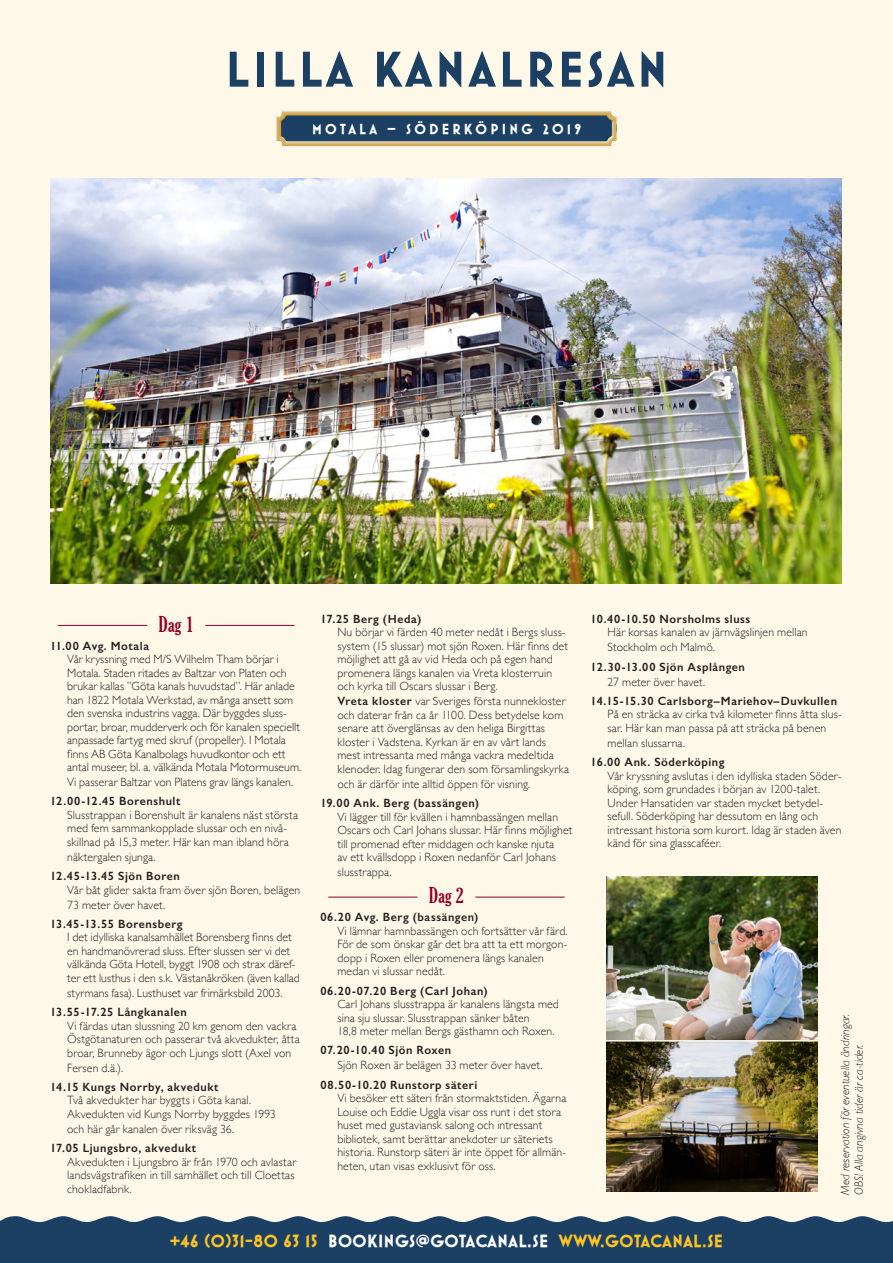
<style>
.page{position:relative;width:893px;height:1263px;background:#fff}
.page>*{position:absolute;margin:0;border:0;box-sizing:border-box;transform-origin:0 0}
.t1{font:700 51px "Mostra One";letter-spacing:.07em;color:#1b4064}
.t2{font:extra-condensed 21px "Gloucester";letter-spacing:.01em;color:#91012a}
.brödtext_stor{font:700 18px "Mostra One";letter-spacing:.03em;color:#fec422}
.t3{font:700 14.85px "Mostra One";letter-spacing:.22em;color:#fff}
.Styckeformat_1{font:300 12px/13.5px "Gill Sans";letter-spacing:.01em;color:#231f20}
.Styckeformat_1-2{font:600 12px "Gill Sans";letter-spacing:.05em;color:#231f20}
.Styckeformat_1-3{font:italic 300 12px/13.5px "Gill Sans";letter-spacing:.005em;color:#231f20}
.s1{font-weight:600}
.s2{color:#fff}
</style>
<div class="page">
<div style="left:0;top:0;width:893px;height:1252px;background:#fef8e8"></div>
<svg style="left:0;top:1216px;width:893px;height:47px;background:#2a4c6c"></svg>
<hr style="left:58px;top:625px;width:89px;height:1px;background:#91012a">
<hr style="left:205px;top:625px;width:89px;height:1px;background:#91012a">
<hr style="left:328px;top:897px;width:90px;height:1px;background:#91012a">
<hr style="left:475px;top:897px;width:90px;height:1px;background:#91012a">
<img style="left:50px;top:179px;width:792px;height:405px">
<div style="left:274px;top:110px;width:343px;height:38px;background:#fec422;opacity:.75"></div>
<img style="left:606px;top:1042px;width:212px;height:149px">
<img style="left:606px;top:877px;width:212px;height:163px">
<p class="t1" style="left:226px;top:40px;width:443px">LILLA KANALRESAN</p>
<p class="t3" style="left:312px;top:121px;width:271px">MOTALA – SÖDERKÖPING 2019</p>
<p class="t2" style="left:159px;top:612px;width:36px">Dag 1</p>
<p class="Styckeformat_1-2" style="left:50px;top:638px;width:100px">11.00 Avg. Motala</p>
<p class="Styckeformat_1" style="left:67px;top:652px;width:236px">Vår kryssning med M/S Wilhelm Tham börjar i Motala. Staden ritades av Baltzar von Platen och brukar kallas ”Göta kanals huvudstad”. Här anlade han 1822 Motala Werkstad, av många ansett som den svenska industrins vagga. Där byggdes sluss&shy;portar, broar, mudderverk och för kanalen speciellt anpassade fartyg med skruf (propeller). I Motala finns AB Göta Kanalbolags huvudkontor och ett antal museer, bl. a. välkända Motala Motormuseum.</p>
<p class="Styckeformat_1" style="left:67px;top:775px;width:228px">Vi passerar Baltzar von Platens grav längs kanalen.</p>
<p class="Styckeformat_1-2" style="left:50px;top:794px;width:132px">12.00-12.45 Borenshult</p>
<p class="Styckeformat_1" style="left:67px;top:807px;width:232px">Slusstrappan i Borenshult är kanalens näst största med fem sammankopplade slussar och en nivå&shy;skillnad på 15,3 meter. Här kan man ibland höra</p>
<p class="Styckeformat_1" style="left:67px;top:849px;width:90px">näktergalen sjunga.</p>
<p class="Styckeformat_1-2" style="left:50px;top:869px;width:131px">12.45-13.45 Sjön Boren</p>
<p class="Styckeformat_1" style="left:67px;top:881px;width:235px;line-height:15px">Vår båt glider sakta fram över sjön Boren, belägen<br>73 meter över havet.</p>
<p class="Styckeformat_1-2" style="left:50px;top:916px;width:134px">13.45-13.55 Borensberg</p>
<p class="Styckeformat_1" style="left:67px;top:930px;width:234px">I det idylliska kanalsamhället Borensberg finns det en handmanövrerad sluss. Efter slussen ser vi det välkända Göta Hotell, byggt 1908 och strax däref&shy;ter ett lusthus i den s.k. Västanåkröken (även kallad</p>
<p class="Styckeformat_1" style="left:67px;top:985px;width:217px">styrmans fasa). Lusthuset var frimärksbild 2003.</p>
<p class="Styckeformat_1-2" style="left:50px;top:1005px;width:138px">13.55-17.25 Långkanalen</p>
<p class="Styckeformat_1" style="left:67px;top:1018px;width:234px">Vi färdas utan slussning 20 km genom den vackra<br>Östgötanaturen och passerar två akvedukter, åtta broar, Brunneby ägor och Ljungs slott (Axel von</p>
<p class="Styckeformat_1" style="left:67px;top:1060px;width:58px">Fersen d.ä.).</p>
<p class="Styckeformat_1-2" style="left:50px;top:1079px;width:170px">14.15 Kungs Norrby, akvedukt</p>
<p class="Styckeformat_1" style="left:67px;top:1093px;width:210px">Två akvedukter har byggts i Göta kanal.<br>Akvedukten vid Kungs Norrby byggdes 1993</p>
<p class="Styckeformat_1" style="left:67px;top:1121px;width:169px">och här går kanalen över riksväg 36.</p>
<p class="Styckeformat_1-2" style="left:50px;top:1141px;width:147px">17.05 Ljungsbro, akvedukt</p>
<p class="Styckeformat_1" style="left:67px;top:1154px;width:231px">Akvedukten i Ljungsbro är från 1970 och avlastar landsvägstrafiken in till samhället och till Cloettas chokladfabrik.</p>
<p class="Styckeformat_1-2" style="left:320px;top:611px;width:102px">17.25 Berg (Heda)</p>
<p class="Styckeformat_1" style="left:337px;top:625px;width:232px">Nu börjar vi färden 40 meter nedåt i Bergs sluss&shy;system (15 slussar) mot sjön Roxen. Här finns det möjlighet att gå av vid Heda och på egen hand promenera längs kanalen via Vreta klosterruin och kyrka till Oscars slussar i Berg.</p>
<p class="Styckeformat_1" style="left:337px;top:694px;width:233px"><span class="s1">Vreta kloster</span> var Sveriges första nunnekloster och daterar från ca år 1100. Dess betydelse kom senare att överglänsas av den heliga Birgittas kloster i Vadstena. Kyrkan är en av vårt lands mest intressanta med många vackra medeltida klenoder. Idag fungerar den som församlingskyrka</p>
<p class="Styckeformat_1" style="left:337px;top:777px;width:194px">och är därför inte alltid öppen för visning.</p>
<p class="Styckeformat_1-2" style="left:320px;top:796px;width:160px">19.00 Ank. Berg (bassängen)</p>
<p class="Styckeformat_1" style="left:337px;top:809px;width:237px">Vi lägger till för kvällen i hamnbassängen mellan Oscars och Carl Johans slussar. Här finns möjlighet till promenad efter middagen och kanske njuta<br>av ett kvällsdopp i Roxen nedanför Carl Johans</p>
<p class="Styckeformat_1" style="left:337px;top:865px;width:56px">slusstrappa.</p>
<p class="t2" style="left:429px;top:884px;width:36px">Dag 2</p>
<p class="Styckeformat_1-2" style="left:320px;top:910px;width:160px">06.20 Avg. Berg (bassängen)</p>
<p class="Styckeformat_1" style="left:337px;top:923px;width:232px">Vi lämnar hamnbassängen och fortsätter vår färd.<br>För de som önskar går det bra att ta ett morgon&shy;dopp i Roxen eller promenera längs kanalen medan vi slussar nedåt.</p>
<p class="Styckeformat_1-2" style="left:320px;top:983px;width:169px">06.20-07.20 Berg (Carl Johan)</p>
<p class="Styckeformat_1" style="left:337px;top:997px;width:223px">Carl Johans slusstrappa är kanalens längsta med sina sju slussar. Slusstrappan sänker båten<br>18,8 meter mellan Bergs gästhamn och Roxen.</p>
<p class="Styckeformat_1-2" style="left:320px;top:1043px;width:132px">07.20-10.40 Sjön Roxen</p>
<p class="Styckeformat_1" style="left:337px;top:1058px;width:207px">Sjön Roxen är belägen 33 meter över havet.</p>
<p class="Styckeformat_1-2" style="left:320px;top:1077px;width:158px">08.50-10.20 Runstorp säteri</p>
<p class="Styckeformat_1" style="left:337px;top:1091px;width:230px">Vi besöker ett säteri från stormaktstiden. Ägarna Louise och Eddie Uggla visar oss runt i det stora huset med gustaviansk salong och intressant bibliotek, samt berättar anekdoter ur säteriets historia. Runstorp säteri är inte öppet för allmän&shy;heten, utan visas exklusivt för oss.</p>
<p class="Styckeformat_1-2" style="left:591px;top:611px;width:161px">10.40-10.50 Norsholms sluss</p>
<p class="Styckeformat_1" style="left:608px;top:624px;width:202px;line-height:15px">Här korsas kanalen av järnvägslinjen mellan<br>Stockholm och Malmö.</p>
<p class="Styckeformat_1-2" style="left:591px;top:659px;width:156px">12.30-13.00 Sjön Asplången</p>
<p class="Styckeformat_1" style="left:608px;top:674px;width:99px">27 meter över havet.</p>
<p class="Styckeformat_1-2" style="left:591px;top:693px;width:248px">14.15-15.30 Carlsborg–Mariehov–Duvkullen</p>
<p class="Styckeformat_1" style="left:608px;top:707px;width:236px">På en sträcka av cirka två kilometer finns åtta slus&shy;sar. Här kan man passa på att sträcka på benen</p>
<p class="Styckeformat_1" style="left:608px;top:736px;width:79px">mellan slussarna.</p>
<p class="Styckeformat_1-2" style="left:591px;top:755px;width:135px">16.00 Ank. Söderköping</p>
<p class="Styckeformat_1" style="left:608px;top:768px;width:236px">Vår kryssning avslutas i den idylliska staden Söder&shy;köping, som grundades i början av 1200-talet.<br>Under Hansatiden var staden mycket betydel&shy;sefull. Söderköping har dessutom en lång och intressant historia som kurort. Idag är staden även känd för sina glasscaféer.</p>
<p class="Styckeformat_1-3" style="left:838px;top:1195px;width:183px;rotate:-90deg">Med reservation för eventuella ändringar.<br>OBS! Alla angivna tider är ca-tider.</p>
<p class="brödtext_stor" style="left:170px;top:1231px;width:554px">+46 (0)31-80 63 15 <span class="s2">BOOKINGS@GOTACANAL.SE</span> WWW.GOTACANAL.SE</p>
</div>
